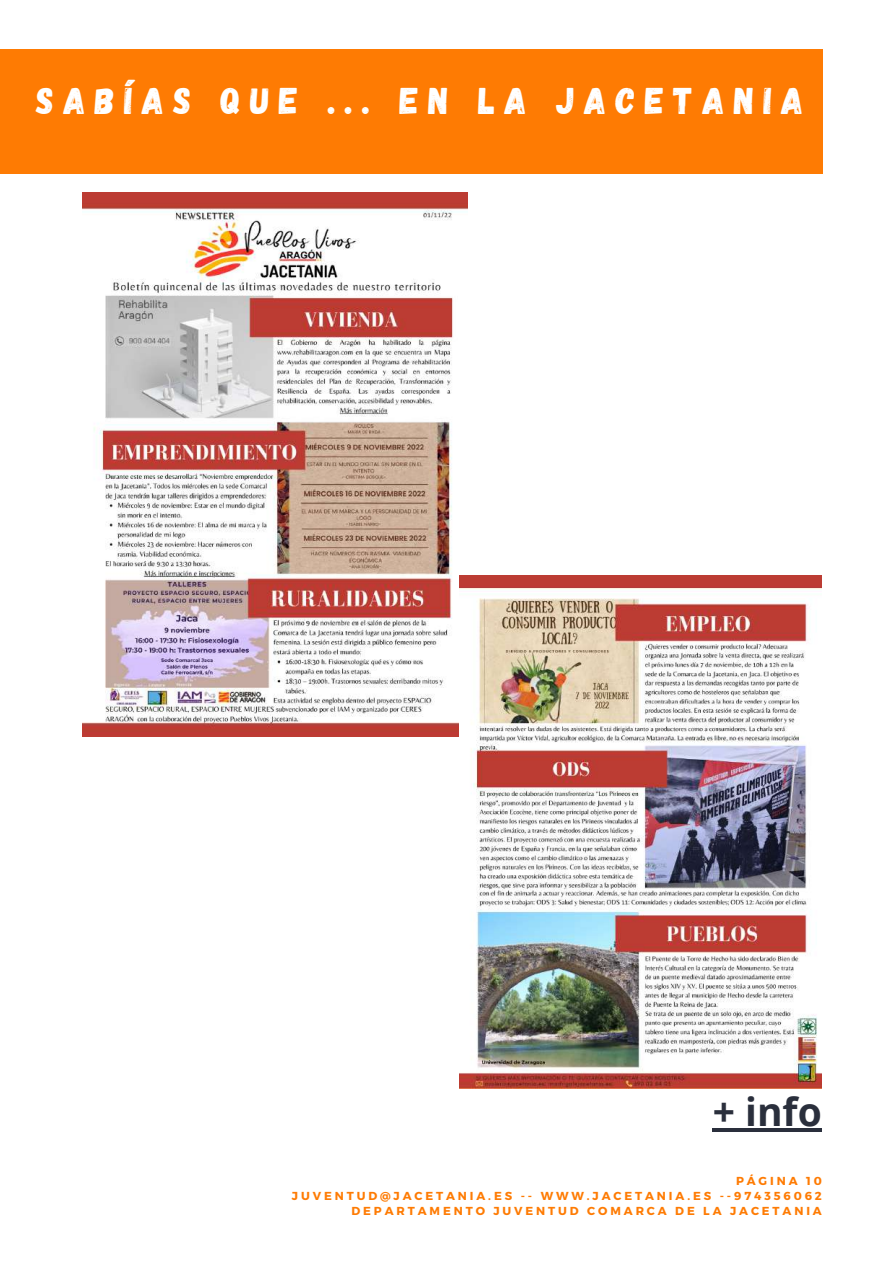
<style>
.page{position:relative;width:893px;height:1264px;background:#fff}
.page>*{position:absolute;margin:0;border:0;box-sizing:border-box;transform-origin:0 0}
.t1{font:700 39px "Open Sans";color:#2a2f3c}
.t2{font:37.2px "Gagalin";letter-spacing:.25em;color:#fff}
.t3{font:700 11.55px/15.5px "Montserrat";letter-spacing:.25em;color:#fe7b03;text-align:right}
</style>
<div class="page">
<div style="left:0;top:49px;width:822px;height:125px;background:#fe7b03"></div>
<img style="left:83px;top:192px;width:384px;height:544px">
<img style="left:459px;top:575px;width:362px;height:513px">
<hr style="left:712px;top:1128px;width:109px;height:3px;background:#2a2f3c">
<h2 class="t2" style="left:36px;top:77px;width:768px">SABÍAS QUE ... EN LA JACETANIA</h2>
<h1 class="t1" style="left:712px;top:1084px;width:111px">+ info</h1>
<p class="t3" style="left:292px;top:1172px;width:531px">PÁGINA 10<br>JUVENTUD@JACETANIA.ES -- WWW.JACETANIA.ES --974356062<br>DEPARTAMENTO JUVENTUD COMARCA DE LA JACETANIA</p>
</div>
